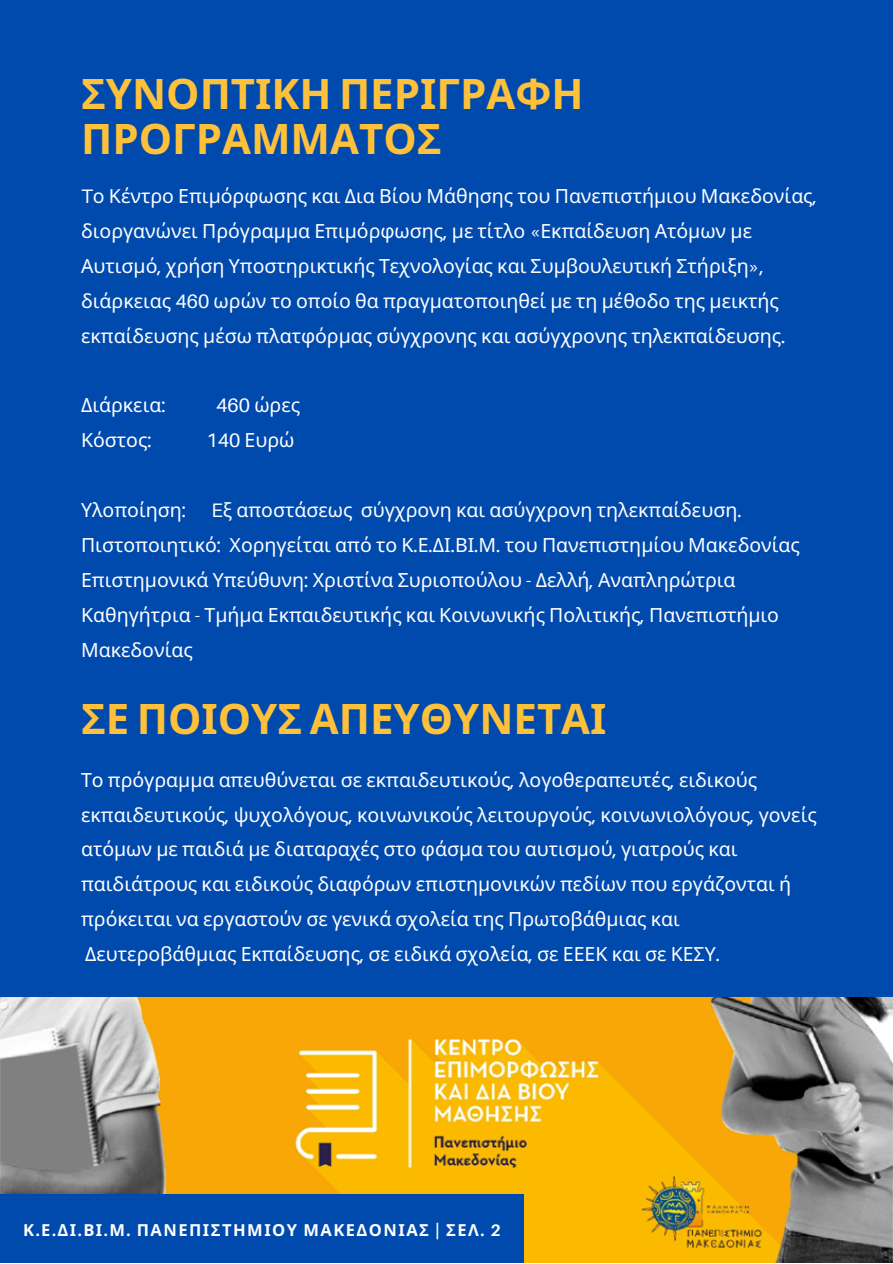
<style>
.page{position:relative;width:893px;height:1264px;background:#fff}
.page>*{position:absolute;margin:0;border:0;box-sizing:border-box;transform-origin:0 0}
.t1{font:700 42px/45px "Noto Sans";color:#ffc13a}
.t2{font:19.5px/34.8px "Noto Sans";color:#fff}
.t3{font:700 16.5px "Noto Sans";letter-spacing:.09em;color:#fff}
.s1{font-family:"Aileron"}
</style>
<div class="page">
<div style="left:0;top:0;width:892px;height:1262px;background:#004aad"></div>
<img style="left:0;top:997px;width:892px;height:265px">
<div style="left:0;top:1194px;width:524px;height:68px;background:#004aad"></div>
<h1 class="t1" style="left:81px;top:70px;width:504px">ΣΥΝΟΠΤΙΚΗ ΠΕΡΙΓΡΑΦΗ<br>ΠΡΟΓΡΑΜΜΑΤΟΣ</h1>
<p class="t2" style="left:81px;top:178px;width:737px"><span class="s1">T</span>ο Κέντρο Επιμόρφωσης και Δια Βίου Μάθησης του Πανεπιστήμιου Μακεδονίας<span class="s1">, </span>διοργανώνει Πρόγραμμα Επιμόρφωσης<span class="s1">,</span> με τίτλο <span class="s1">«</span>Εκπαίδευση Ατόμων με Αυτισμό<span class="s1">,</span> χρήση Υποστηρικτικής Τεχνολογίας και Συμβουλευτική Στήριξη<span class="s1">», </span>διάρκειας <span class="s1">460</span> ωρών το οποίο θα πραγματοποιηθεί με τη μέθοδο της μεικτής εκπαίδευσης μέσω πλατφόρμας σύγχρονης και ασύγχρονης τηλεκπαίδευσης<span class="s1">.</span></p>
<p class="t2" style="left:81px;top:387px;width:86px">Διάρκεια<span class="s1">:</span></p>
<p class="t2" style="left:216px;top:387px;width:85px"><span class="s1">460</span> ώρες</p>
<p class="t2" style="left:81px;top:422px;width:72px">Κόστος<span class="s1">:</span></p>
<p class="t2" style="left:206px;top:422px;width:89px"><span class="s1">140</span> Ευρώ</p>
<p class="t2" style="left:81px;top:492px;width:107px">Υλοποίηση<span class="s1">:</span></p>
<p class="t2" style="left:81px;top:492px;width:720px;text-indent:130px"><span class="s1">E</span>ξ αποστάσεως σύγχρονη και ασύγχρονη τηλεκπαίδευση<span class="s1">.<br></span>Πιστοποιητικό<span class="s1">:</span> Χορηγείται από το Κ<span class="s1">.</span>Ε<span class="s1">.</span>ΔΙ<span class="s1">.</span>ΒΙ<span class="s1">.</span>Μ<span class="s1">.</span> του Πανεπιστημίου Μακεδονίας Επιστημονικά Υπεύθυνη<span class="s1">:</span> Χριστίνα Συριοπούλου <span class="s1">-</span> Δελλή<span class="s1">,</span> Αναπληρώτρια Καθηγήτρια <span class="s1">-</span> Τμήμα Εκπαιδευτικής και Κοινωνικής Πολιτικής<span class="s1">,</span> Πανεπιστήμιο Μακεδονίας</p>
<h1 class="t1" style="left:81px;top:695px;width:527px">ΣΕ ΠΟΙΟΥΣ ΑΠΕΥΘΥΝΕΤΑΙ</h1>
<p class="t2" style="left:81px;top:761px;width:737px">Το πρόγραμμα απευθύνεται σε εκπαιδευτικούς<span class="s1">,</span> λογοθεραπευτές<span class="s1">,</span> ειδικούς εκπαιδευτικούς<span class="s1">,</span> ψυχολόγους<span class="s1">,</span> κοινωνικούς λειτουργούς<span class="s1">,</span> κοινωνιολόγους<span class="s1">,</span> γονείς ατόμων με παιδιά με διαταραχές στο φάσμα του αυτισμού<span class="s1">,</span> γιατρούς και παιδιάτρους και ειδικούς διαφόρων επιστημονικών πεδίων που εργάζονται ή πρόκειται να εργαστούν σε γενικά σχολεία της Πρωτοβάθμιας και Δευτεροβάθμιας Εκπαίδευσης<span class="s1">,</span> σε ειδικά σχολεία<span class="s1">,</span> σε ΕΕΕΚ και σε ΚΕΣΥ<span class="s1">.</span></p>
<p class="t3" style="left:23px;top:1218px;width:479px">Κ<span class="s1">.</span>Ε<span class="s1">.</span>ΔΙ<span class="s1">.</span>ΒΙ<span class="s1">.</span>Μ<span class="s1">.</span> ΠΑΝΕΠΙΣΤΗΜΙΟΥ ΜΑΚΕΔΟΝΙΑΣ <span class="s1">|</span> ΣΕΛ<span class="s1">. 2</span></p>
</div>
